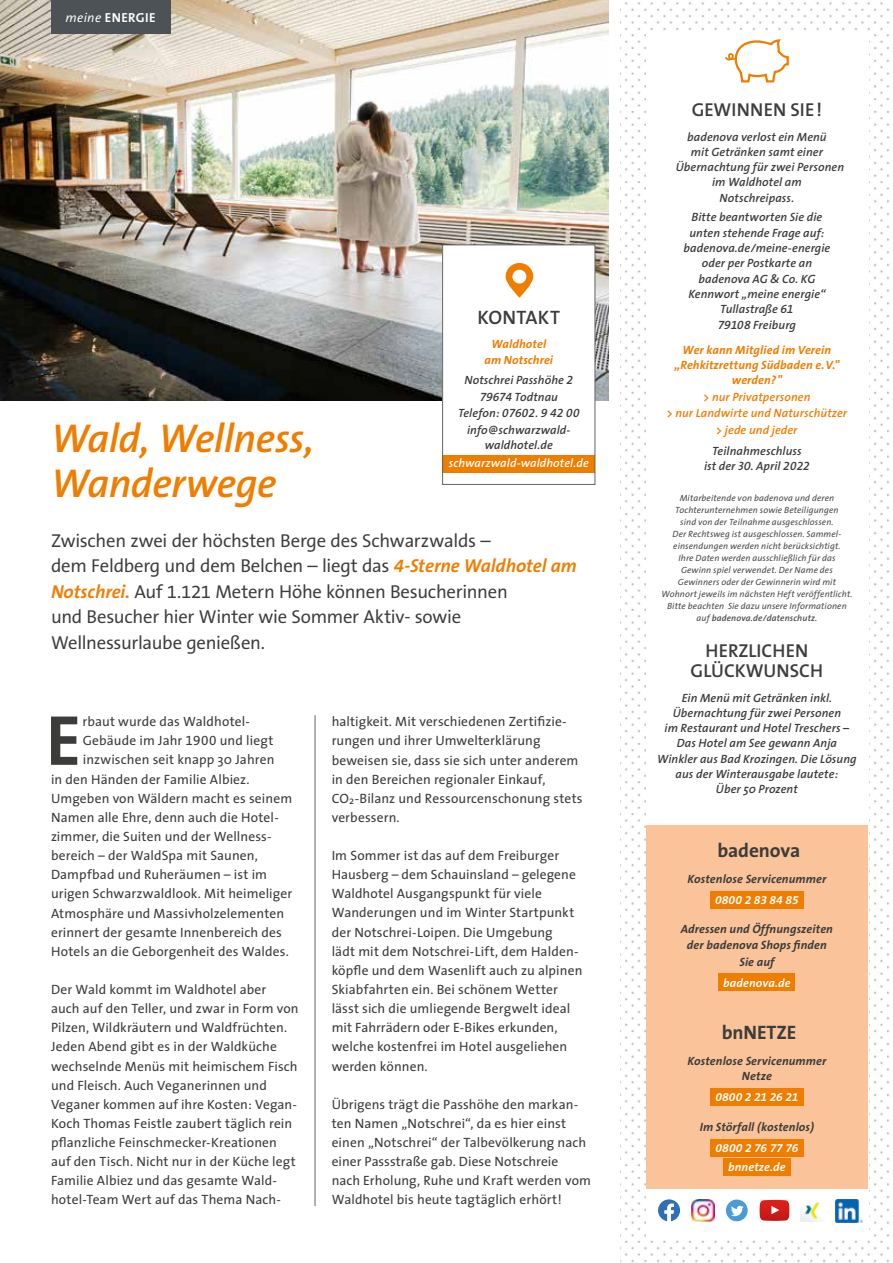
<style>
.page{position:relative;width:893px;height:1263px;background:#fff}
.page>*{position:absolute;margin:0;border:0;box-sizing:border-box;transform-origin:0 0}
.t1{font:italic 600 40.5px/44.7px "The Sans";letter-spacing:-.015em;color:#ef7d00}
.t2{font:700 19.5px "The Sans";letter-spacing:-.005em;color:#3c3c3b}
.t3{font:19.5px "The Sans Bold Caps";letter-spacing:-.005em;color:#3c3c3b}
.t4{font:600 19.5px "The Sans";letter-spacing:.015em;color:#3c3c3b}
.t5{font:18.75px/25.5px "Thesans Badenova";letter-spacing:-.015em;color:#3c3c3b}
.t6{font:600 18.75px/19.8px "The Sans";color:#3c3c3b;text-align:center}
.t7{font:13.5px/19.2px "The Sans";letter-spacing:.01em;color:#3c3c3b}
.t8{font:700 13.2px "Thesans Badenova";letter-spacing:.035em;color:#fff}
.t9{font:italic 600 12px/15.3px "The Sans";letter-spacing:.005em;color:#3c3c3b;text-align:center}
.t10{font:italic 700 12px/16.5px "The Sans";letter-spacing:.01em;color:#3c3c3b;text-align:center}
.t11{font:italic 700 12px/15.3px "The Sans";letter-spacing:.01em;color:#ef7d00;text-align:center}
.t12{font:italic 600 12px/16.5px "The Sans";letter-spacing:.01em;color:#ef7d00;text-align:center}
.t13{font:italic 700 12px/19.5px "Thesans Badenova";letter-spacing:.01em;color:#fff;text-align:center}
.t14{font:italic 600 12px "The Sans";letter-spacing:.005em;color:#fff}
.t15{font:italic 12px "The Sans Semi Bold Expert";color:#3c3c3b}
.t16{font:italic 9px/12px "The Sans";letter-spacing:.015em;color:#4a4a49;text-align:center}
.s1{font-weight:400;font-style:italic}
.s2{font-family:"The Sans Semi Bold Expert";font-weight:400}
.s3{font-family:"The Sans";font-weight:600}
.s4{font-weight:700;font-style:italic;color:#ef7d00}
.s5{font-family:"The Sans Expert"}
.s6{font-family:"The Sans Semi Bold Caps";font-weight:400}
.s7{font-weight:600}
.s8{font-family:"The Sans";font-weight:700}
</style>
<div class="page">
<img style="left:625px;top:2px;width:264px;height:1260px">
<div style="left:646px;top:33px;width:222px;height:1205px;background:#fff"></div>
<div style="left:646px;top:825px;width:221px;height:363px;background:#fac39a"></div>
<div style="left:723px;top:1159px;width:67px;height:17px;background:#ef7d00"></div>
<div style="left:719px;top:974px;width:76px;height:17px;background:#ef7d00"></div>
<div style="left:710px;top:1139px;width:94px;height:17px;background:#ef7d00"></div>
<div style="left:710px;top:1088px;width:94px;height:17px;background:#ef7d00"></div>
<div style="left:710px;top:891px;width:94px;height:17px;background:#ef7d00"></div>
<img style="left:0;top:0;width:608px;height:400px">
<img style="left:835px;top:1199px;width:27px;height:23px">
<img style="left:801px;top:1202px;width:20px;height:20px">
<div style="left:726px;top:1199px;width:22px;height:22px;background:#4a9cd6;border-radius:50%"></div>
<svg style="left:731px;top:1206px;width:13px;height:10px"></svg>
<svg style="left:760px;top:1200px;width:29px;height:21px"></svg>
<img style="left:692px;top:1199px;width:22px;height:22px">
<svg style="left:658px;top:1199px;width:22px;height:22px"></svg>
<svg style="left:725px;top:39px;width:64px;height:44px"></svg>
<div style="left:443px;top:245px;width:152px;height:239px;background:#fff"></div>
<div style="left:443px;top:455px;width:152px;height:17px;background:#ef7d00"></div>
<div style="left:442px;top:244px;width:153px;height:241px;border:1px solid #636362"></div>
<svg style="left:506px;top:263px;width:27px;height:35px"></svg>
<hr style="left:315px;top:715px;width:1px;height:491px;background:#636362">
<svg style="left:51px;top:716px;width:26px;height:49px"></svg>
<div style="left:51px;top:0;width:119px;height:34px;background:#4c5255"></div>
<p class="t8" style="left:65px;top:10px;width:92px"><span class="s1">meine</span> ENERGIE</p>
<h1 class="t1" style="left:51px;top:415px;width:265px">Wald, Wellness,<br>Wanderwege</h1>
<h2 class="t4" style="left:477px;top:301px;width:84px">KONTAKT</h2>
<p class="t11" style="left:484px;top:336px;width:70px">Waldhotel am Notschrei</p>
<p class="t9" style="left:464px;top:372px;width:110px;line-height:16.5px">Notschrei Passhöhe <span class="s2">2<br>79674</span> Todtnau</p>
<p class="t15" style="left:458px;top:403px;width:123px"><span class="s3">Telefon:</span> 07602. 9 42 00</p>
<p class="t9" style="left:467px;top:422px;width:105px">info@schwarzwald&shy;waldhotel.de</p>
<p class="t14" style="left:449px;top:453px;width:142px">schwarzwald-waldhotel.de</p>
<p class="t5" style="left:51px;top:529px;width:527px">Zwischen zwei der höchsten Berge des Schwarzwalds –<br>dem Feldberg und dem Belchen – liegt das <span class="s4">4-Sterne Waldhotel am Notschrei.</span> Auf 1.121 Metern Höhe können Besucherinnen<br>und Besucher hier Winter wie Sommer Aktiv- sowie Wellnessurlaube genießen.</p>
<p class="t7" style="left:83px;top:712px;width:169px">rbaut wurde das Waldhotel-</p>
<p class="t7" style="left:83px;top:731px;width:192px">Gebäude im Jahr <span class="s5">1900</span> und liegt</p>
<p class="t7" style="left:83px;top:750px;width:193px">inzwischen seit knapp 30 Jahren</p>
<p class="t7" style="left:51px;top:769px;width:200px">in den Händen der Familie Albiez.</p>
<p class="t7" style="left:51px;top:788px;width:243px">Umgeben von Wäldern macht es seinem</p>
<p class="t7" style="left:51px;top:807px;width:229px">Namen alle Ehre, denn auch die Hotel-</p>
<p class="t7" style="left:51px;top:826px;width:222px">zimmer, die Suiten und der Wellness-</p>
<p class="t7" style="left:51px;top:845px;width:208px">bereich – der WaldSpa mit Saunen,</p>
<p class="t7" style="left:51px;top:865px;width:218px">Dampfbad und Ruheräumen – ist im</p>
<p class="t7" style="left:51px;top:884px;width:243px">urigen Schwarzwaldlook. Mit heimeliger</p>
<p class="t7" style="left:51px;top:903px;width:235px">Atmosphäre und Massivholzelementen</p>
<p class="t7" style="left:51px;top:922px;width:232px">erinnert der gesamte Innenbereich des</p>
<p class="t7" style="left:51px;top:941px;width:239px">Hotels an die Geborgenheit des Waldes.</p>
<p class="t7" style="left:51px;top:979px;width:249px">Der Wald kommt im Waldhotel aber<br>auch auf den Teller, und zwar in Form von Pilzen, Wildkräutern und Waldfrüchten.<br>Jeden Abend gibt es in der Waldküche wechselnde Menüs mit heimischem Fisch und Fleisch. Auch Veganerinnen und Veganer kommen auf ihre Kosten: Vegan-Koch Thomas Feistle zaubert täglich rein pflanzliche Feinschmecker-Kreationen auf den Tisch. Nicht nur in der Küche legt Familie Albiez und das gesamte Wald&shy;hotel-Team Wert auf das Thema Nach-</p>
<p class="t7" style="left:332px;top:712px;width:253px">haltigkeit. Mit verschiedenen Zertifizie&shy;rungen und ihrer Umwelterklärung beweisen sie, dass sie sich unter anderem in den Bereichen regionaler Einkauf, CO<sub>2</sub>-Bilanz und Ressourcenschonung stets verbessern.</p>
<p class="t7" style="left:332px;top:845px;width:252px">Im Sommer ist das auf dem Freiburger Hausberg – dem Schauinsland – gelegene Waldhotel Ausgangspunkt für viele Wanderungen und im Winter Startpunkt der Notschrei-Loipen. Die Umgebung<br>lädt mit dem Notschrei-Lift, dem Halden&shy;köpfle und dem Wasenlift auch zu alpinen Skiabfahrten ein. Bei schönem Wetter lässt sich die umliegende Bergwelt ideal mit Fahrrädern oder E-Bikes erkunden, welche kostenfrei im Hotel ausgeliehen werden können.</p>
<p class="t7" style="left:332px;top:1094px;width:261px">Übrigens trägt die Passhöhe den markan&shy;ten Namen „Notschrei“, da es hier einst einen „Notschrei“ der Talbevölkerung nach einer Passstraße gab. Diese Notschreie<br>nach Erholung, Ruhe und Kraft werden vom Waldhotel bis heute tagtäglich erhört!</p>
<h3 class="t6" style="left:692px;top:99px;width:132px">GEWINNEN SIE!</h3>
<p class="t9" style="left:676px;top:129px;width:170px">badenova verlost ein Menü<br>mit Getränken samt einer<br>Übernachtung für zwei Personen im Waldhotel am<br>Notschreipass.</p>
<p class="t9" style="left:683px;top:209px;width:148px">Bitte beantworten Sie die unten stehende Frage auf: badenova.de/meine-energie oder per Postkarte an badenova AG &amp; Co. KG<br>Kennwort „meine energie“<br>Tullastraße <span class="s2">61<br>79108</span> Freiburg</p>
<p class="t11" style="left:674px;top:342px;width:166px">Wer kann Mitglied im Verein „Rehkitzrettung Südbaden e.V." werden?"</p>
<p class="t12" style="left:667px;top:388px;width:182px">&gt; nur Privatpersonen<br>&gt; nur Landwirte und Naturschützer &gt; jede und jeder</p>
<p class="t9" style="left:704px;top:443px;width:107px">Teilnahmeschluss<br>ist der <span class="s6">30</span>. April <span class="s2">2022</span></p>
<p class="t16" style="left:661px;top:491px;width:193px">Mitarbeitende von badenova und deren Tochterunternehmen sowie Beteiligungen<br>sind von der Teilnahme ausgeschlossen.<br>Der Rechtsweg ist ausgeschlossen. Sammel&shy;einsendungen werden nicht berücksichtigt.<br>Ihre Daten werden ausschließlich für das<br>Gewinn spiel verwendet. Der Name des Gewinners oder der Gewinnerin wird mit Wohnort jeweils im nächsten Heft veröffentlicht.<br>Bitte beachten Sie dazu unsere Informationen auf <span class="s7">badenova.de/datenschutz.</span></p>
<h3 class="t6" style="left:691px;top:640px;width:134px">HERZLICHEN<br>GLÜCKWUNSCH</h3>
<p class="t9" style="left:657px;top:690px;width:201px">Ein Menü mit Getränken inkl.<br>Übernachtung für zwei Personen<br>im Restaurant und Hotel Treschers –<br>Das Hotel am See gewann Anja<br>Winkler aus Bad Krozingen. Die Lösung aus der Winterausgabe lautete:<br>Über 50 Prozent</p>
<h2 class="t2" style="left:718px;top:834px;width:84px">badenova</h2>
<p class="t10" style="left:687px;top:871px;width:140px">Kostenlose Servicenummer</p>
<p class="t13" style="left:715px;top:891px;width:85px">0800 2 83 84 85</p>
<p class="t10" style="left:681px;top:920px;width:154px">Adressen und Öffnungszeiten der badenova Shops finden<br>Sie auf</p>
<p class="t13" style="left:723px;top:973px;width:69px">badenova.de</p>
<h2 class="t3" style="left:722px;top:1016px;width:76px"><span class="s8">bn</span>NETZE</h2>
<p class="t10" style="left:687px;top:1053px;width:140px;line-height:15px">Kostenlose Servicenummer<br>Netze</p>
<p class="t13" style="left:715px;top:1087px;width:84px">0800 2 21 26 21</p>
<p class="t10" style="left:700px;top:1118px;width:116px">Im Störfall (kostenlos)</p>
<p class="t13" style="left:715px;top:1138px;width:84px">0800 2 76 77 76 bnnetze.de</p>
</div>
